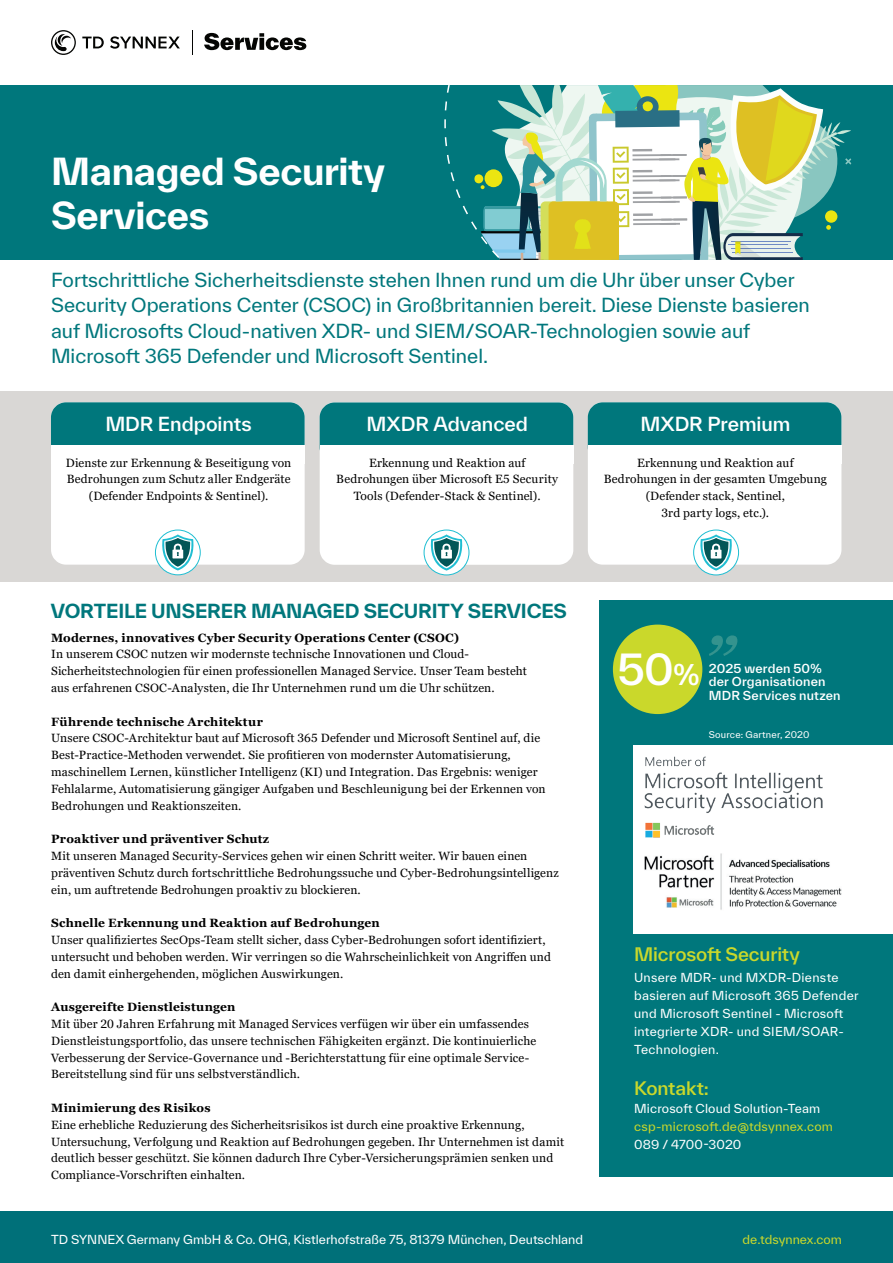
<style>
.page{position:relative;width:893px;height:1263px;background:#fff}
.page>*{position:absolute;margin:0;border:0;box-sizing:border-box;transform-origin:0 0}
.t1{font:italic 700 60px "Georgia Pro";color:#34938e}
.t2{font:500 41.4px "TWK Everett";color:#fff}
.t3{font:700 36px/43.2px "TWK Everett";letter-spacing:-.01em;color:#fff}
.t4{font:18.75px/25.5px "TWK Everett";color:#00777c}
.t5{font:700 18.75px "TWK Everett";letter-spacing:-.01em;color:#00777c}
.t6{font:500 18.75px "TWK Everett";color:#fff}
.t7{font:500 18px "TWK Everett";letter-spacing:-.01em;color:#cad82b}
.t8{font:12px/16.8px "Georgia Pro";letter-spacing:.015em;color:#000}
.t9{font:12px/18px "TWK Everett";letter-spacing:.015em;color:#fff}
.t10{font:700 12px "Georgia Pro";letter-spacing:.015em;color:#000}
.t11{font:500 12px/13.5px "TWK Everett";letter-spacing:.015em;color:#fff}
.t12{font:12px "TWK Everett";letter-spacing:.01em;color:#cad82b}
.t13{font:9px "TWK Everett";letter-spacing:.02em;color:#fff}
.s1{font-size:27.6px}
</style>
<div class="page">
<div style="left:0;top:85px;width:893px;height:175px;background:#00777c"></div>
<div style="left:0;top:391px;width:893px;height:191px;background:#d9d7d5"></div>
<div style="left:56px;top:407px;width:244px;height:153px;background:#fff;border-radius:10px"></div>
<div style="left:51px;top:402px;width:254px;height:163px;border:10px solid #fff;border-radius:10px"></div>
<div style="left:325px;top:407px;width:243px;height:153px;background:#fff;border-radius:10px"></div>
<div style="left:320px;top:402px;width:253px;height:163px;border:10px solid #fff;border-radius:10px"></div>
<div style="left:593px;top:407px;width:243px;height:153px;background:#fff;border-radius:10px"></div>
<div style="left:588px;top:402px;width:253px;height:163px;border:10px solid #fff;border-radius:10px"></div>
<div style="left:56px;top:407px;width:244px;height:50px;background:#00777c;border-radius:10px"></div>
<div style="left:51px;top:402px;width:254px;height:60px;border:10px solid #00777c;border-radius:10px"></div>
<div style="left:325px;top:407px;width:243px;height:50px;background:#00777c;border-radius:10px"></div>
<div style="left:320px;top:402px;width:253px;height:60px;border:10px solid #00777c;border-radius:10px"></div>
<div style="left:593px;top:407px;width:243px;height:50px;background:#00777c;border-radius:10px"></div>
<div style="left:588px;top:402px;width:253px;height:60px;border:10px solid #00777c;border-radius:10px"></div>
<div style="left:51px;top:445px;width:254px;height:19px;background:#fff"></div>
<div style="left:320px;top:445px;width:253px;height:19px;background:#fff"></div>
<div style="left:588px;top:445px;width:253px;height:19px;background:#fff"></div>
<div style="left:600px;top:600px;width:293px;height:576px;background:#00777c"></div>
<div style="left:613px;top:625px;width:89px;height:89px;background:#cad82b;border-radius:50%"></div>
<div style="left:633px;top:746px;width:260px;height:188px;background:#fff"></div>
<img style="left:634px;top:697px;width:199px;height:141px">
<img style="left:644px;top:853px;width:197px;height:57px">
<svg style="left:155px;top:530px;width:45px;height:45px"></svg>
<div style="left:155px;top:530px;width:46px;height:45px;border:1px solid #1ebed2;border-radius:50%"></div>
<svg style="left:424px;top:530px;width:45px;height:45px"></svg>
<div style="left:424px;top:530px;width:45px;height:45px;border:1px solid #1ebed2;border-radius:50%"></div>
<svg style="left:694px;top:530px;width:45px;height:45px"></svg>
<div style="left:693px;top:530px;width:46px;height:45px;border:1px solid #1ebed2;border-radius:50%"></div>
<svg style="left:162px;top:534px;width:32px;height:36px"></svg>
<svg style="left:430px;top:534px;width:33px;height:37px"></svg>
<svg style="left:700px;top:534px;width:32px;height:37px"></svg>
<svg style="left:444px;top:85px;width:407px;height:175px"></svg>
<svg style="left:51px;top:30px;width:25px;height:25px"></svg>
<svg style="left:82px;top:37px;width:22px;height:11px"></svg>
<svg style="left:110px;top:36px;width:70px;height:13px"></svg>
<svg style="left:192px;top:30px;width:1px;height:25px"></svg>
<svg style="left:204px;top:33px;width:102px;height:17px"></svg>
<div style="left:0;top:1212px;width:893px;height:51px;background:#007079"></div>
<h3 class="t3" style="left:51px;top:150px;width:336px">Managed Security<br>Services</h3>
<p class="t4" style="left:51px;top:267px;width:760px">Fortschrittliche Sicherheitsdienste stehen Ihnen rund um die Uhr über unser Cyber Security Operations Center (CSOC) in Großbritannien bereit. Diese Dienste basieren auf Microsofts Cloud-nativen XDR- und SIEM/SOAR-Technologien sowie auf Microsoft 365 Defender und Microsoft Sentinel.</p>
<h3 class="t6" style="left:105px;top:411px;width:148px">MDR Endpoints</h3>
<h3 class="t6" style="left:366px;top:411px;width:163px">MXDR Advanced</h3>
<h3 class="t6" style="left:640px;top:411px;width:152px">MXDR Premium</h3>
<p class="t8" style="left:66px;top:454px;width:227px;text-align:center">Dienste zur Erkennung &amp; Beseitigung von<br>Bedrohungen zum Schutz aller Endgeräte (Defender Endpoints &amp; Sentinel).</p>
<p class="t8" style="left:336px;top:454px;width:223px;text-align:center">Erkennung und Reaktion auf<br>Bedrohungen über Microsoft E5 Security<br>Tools (Defender-Stack &amp; Sentinel).</p>
<p class="t8" style="left:604px;top:454px;width:225px;text-align:center">Erkennung und Reaktion auf<br>Bedrohungen in der gesamten Umgebung (Defender stack, Sentinel,<br>3rd party logs, etc.).</p>
<h3 class="t5" style="left:51px;top:598px;width:518px">VORTEILE UNSERER MANAGED SECURITY SERVICES</h3>
<p class="t10" style="left:51px;top:630px;width:410px">Modernes, innovatives Cyber Security Operations Center (CSOC)</p>
<p class="t8" style="left:51px;top:646px;width:477px">In unserem CSOC nutzen wir modernste technische Innovationen und Cloud-<br>Sicherheitstechnologien für einen professionellen Managed Service. Unser Team besteht aus erfahrenen CSOC-Analysten, die Ihr Unternehmen rund um die Uhr schützen.</p>
<p class="t10" style="left:51px;top:714px;width:213px">Führende technische Architektur</p>
<p class="t8" style="left:51px;top:730px;width:496px">Unsere CSOC-Architektur baut auf Microsoft 365 Defender und Microsoft Sentinel auf, die Best-Practice-Methoden verwendet. Sie profitieren von modernster Automatisierung, maschinellem Lernen, künstlicher Intelligenz (KI) und Integration. Das Ergebnis: weniger Fehlalarme, Automatisierung gängiger Aufgaben und Beschleunigung bei der Erkennen von Bedrohungen und Reaktionszeiten.</p>
<p class="t10" style="left:51px;top:832px;width:220px">Proaktiver und präventiver Schutz</p>
<p class="t8" style="left:51px;top:848px;width:509px">Mit unseren Managed Security-Services gehen wir einen Schritt weiter. Wir bauen einen präventiven Schutz durch fortschrittliche Bedrohungssuche und Cyber-Bedrohungsintelligenz ein, um auftretende Bedrohungen proaktiv zu blockieren.</p>
<p class="t10" style="left:51px;top:916px;width:330px">Schnelle Erkennung und Reaktion auf Bedrohungen</p>
<p class="t8" style="left:51px;top:932px;width:501px">Unser qualifiziertes SecOps-Team stellt sicher, dass Cyber-Bedrohungen sofort identifiziert, untersucht und behoben werden. Wir verringen so die Wahrscheinlichkeit von Angriffen und den damit einhergehenden, möglichen Auswirkungen.</p>
<p class="t10" style="left:51px;top:1000px;width:186px">Ausgereifte Dienstleistungen</p>
<p class="t8" style="left:51px;top:1016px;width:487px">Mit über 20 Jahren Erfahrung mit Managed Services verfügen wir über ein umfassendes Dienstleistungsportfolio, das unsere technischen Fähigkeiten ergänzt. Die kontinuierliche Verbesserung der Service-Governance und -Berichterstattung für eine optimale Service-Bereitstellung sind für uns selbstverständlich.</p>
<p class="t10" style="left:51px;top:1101px;width:161px">Minimierung des Risikos</p>
<p class="t8" style="left:51px;top:1117px;width:514px">Eine erhebliche Reduzierung des Sicherheitsrisikos ist durch eine proaktive Erkennung, Untersuchung, Verfolgung und Reaktion auf Bedrohungen gegeben. Ihr Unternehmen ist damit deutlich besser geschützt. Sie können dadurch Ihre Cyber-Versicherungsprämien senken und Compliance-Vorschriften einhalten.</p>
<h1 class="t1" style="left:703px;top:623px;width:33px">”</h1>
<h2 class="t2" style="left:617px;top:640px;width:84px">50<span class="s1">%</span></h2>
<p class="t11" style="left:709px;top:661px;width:133px">2025 werden 50% der Organisationen<br>MDR Services nutzen</p>
<p class="t13" style="left:709px;top:729px;width:102px">Source: Gartner, 2020</p>
<h3 class="t7" style="left:634px;top:942px;width:167px">Microsoft Security</h3>
<p class="t9" style="left:634px;top:968px;width:226px">Unsere MDR- und MXDR-Dienste basieren auf Microsoft 365 Defender und Microsoft Sentinel - Microsoft integrierte XDR- und SIEM/SOAR-<br>Technologien.</p>
<h3 class="t7" style="left:634px;top:1075px;width:76px">Kontakt:</h3>
<p class="t9" style="left:634px;top:1099px;width:188px">Microsoft Cloud Solution-Team</p>
<p class="t12" style="left:634px;top:1118px;width:200px">csp-microsoft.de@tdsynnex.com</p>
<p class="t9" style="left:634px;top:1135px;width:109px">089 / 4700-3020</p>
<p class="t9" style="left:51px;top:1230px;width:534px">TD SYNNEX Germany GmbH &amp; Co. OHG, Kistlerhofstraße 75, 81379 München, Deutschland</p>
<p class="t12" style="left:743px;top:1231px;width:101px">de.tdsynnex.com</p>
</div>
